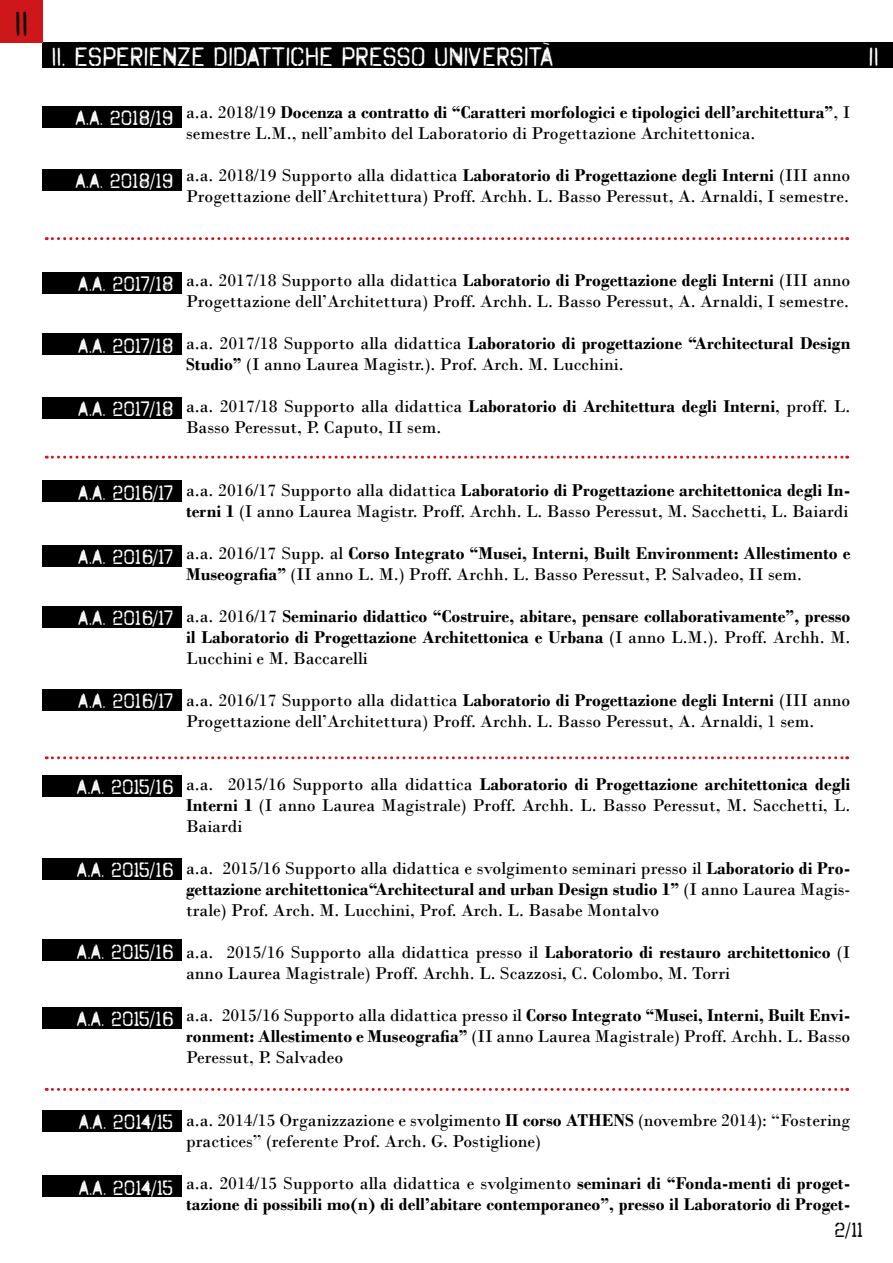
<style>
.page{position:relative;width:893px;height:1263px;background:#fff}
.page>*{position:absolute;margin:0;border:0;box-sizing:border-box;transform-origin:0 0}
.t1{font:36px "Octin Spraypaint Free";color:#000}
.t2{font:27px "Octin Spraypaint Free";color:#fff}
.t3{font:21px "Octin Spraypaint Free";color:#fff}
.t4{font:21px "Octin Spraypaint Free";color:#000}
.t5{font:18px/21px "Bodoni";color:#000}
.t6{font:700 18px/21px "Bodoni";color:#000;text-align:justify}
.s1{font-weight:700}
.s2{font-weight:400}
</style>
<div class="page">
<div style="left:43px;top:43px;width:807px;height:25px;background:#000"></div>
<div style="left:43px;top:169px;width:139px;height:21px;background:#000"></div>
<div style="left:43px;top:106px;width:139px;height:22px;background:#000"></div>
<div style="left:43px;top:334px;width:139px;height:21px;background:#000"></div>
<div style="left:43px;top:272px;width:139px;height:21px;background:#000"></div>
<div style="left:43px;top:397px;width:139px;height:21px;background:#000"></div>
<div style="left:43px;top:480px;width:139px;height:22px;background:#000"></div>
<div style="left:43px;top:545px;width:139px;height:21px;background:#000"></div>
<div style="left:43px;top:606px;width:139px;height:21px;background:#000"></div>
<div style="left:43px;top:689px;width:139px;height:21px;background:#000"></div>
<div style="left:43px;top:775px;width:139px;height:21px;background:#000"></div>
<div style="left:43px;top:858px;width:139px;height:21px;background:#000"></div>
<div style="left:43px;top:939px;width:139px;height:22px;background:#000"></div>
<div style="left:43px;top:1007px;width:139px;height:21px;background:#000"></div>
<div style="left:43px;top:1110px;width:139px;height:21px;background:#000"></div>
<div style="left:850px;top:43px;width:43px;height:25px;background:#000"></div>
<svg style="left:46px;top:237px;width:802px;height:3px"></svg>
<svg style="left:46px;top:456px;width:802px;height:3px"></svg>
<svg style="left:46px;top:756px;width:802px;height:3px"></svg>
<svg style="left:46px;top:1088px;width:802px;height:3px"></svg>
<div style="left:0;top:0;width:43px;height:43px;background:#cd171a"></div>
<div style="left:43px;top:1176px;width:139px;height:21px;background:#000"></div>
<h1 class="t1" style="left:14px;top:3px;width:15px">II</h1>
<h2 class="t2" style="left:51px;top:41px;width:504px">II. ESPERIENZE DIDATTICHE PRESSO UNIVERSITÀ</h2>
<p class="t3" style="left:75px;top:106px;width:99px">A.A. 2018/19</p>
<p class="t3" style="left:75px;top:169px;width:99px">A.A. 2018/19</p>
<p class="t5" style="left:186px;top:102px;width:666px">a.a. 2018/19 <span class="s1">Docenza a contratto di “Caratteri morfologici e tipologici dell’architettura”</span>, I semestre L.M., nell’ambito del Laboratorio di Progettazione Architettonica.</p>
<p class="t5" style="left:186px;top:165px;width:666px">a.a. 2018/19 Supporto alla didattica <span class="s1">Laboratorio di Progettazione degli Interni</span> (III anno<br>Progettazione dell’Architettura) Proff. Archh. L. Basso Peressut, A. Arnaldi, I semestre.</p>
<h2 class="t2" style="left:868px;top:41px;width:12px">II</h2>
<p class="t3" style="left:78px;top:272px;width:96px">A.A. 2017/18</p>
<p class="t3" style="left:78px;top:334px;width:96px">A.A. 2017/18</p>
<p class="t3" style="left:78px;top:397px;width:96px">A.A. 2017/18</p>
<p class="t5" style="left:186px;top:270px;width:666px">a.a. 2017/18 Supporto alla didattica <span class="s1">Laboratorio di Progettazione degli Interni</span> (III anno<br>Progettazione dell’Architettura) Proff. Archh. L. Basso Peressut, A. Arnaldi, I semestre.</p>
<p class="t5" style="left:186px;top:333px;width:666px">a.a. 2017/18 Supporto alla didattica <span class="s1">Laboratorio di progettazione “Architectural Design<br>Studio”</span> (I anno Laurea Magistr.). Prof. Arch. M. Lucchini.</p>
<p class="t5" style="left:186px;top:396px;width:666px">a.a. 2017/18 Supporto alla didattica <span class="s1">Laboratorio di Architettura degli Interni</span>, proff. L.<br>Basso Peressut, P. Caputo, II sem.</p>
<p class="t3" style="left:78px;top:480px;width:96px">A.A. 2016/17</p>
<p class="t3" style="left:78px;top:545px;width:96px">A.A. 2016/17</p>
<p class="t3" style="left:78px;top:606px;width:96px">A.A. 2016/17</p>
<p class="t3" style="left:78px;top:689px;width:96px">A.A. 2016/17</p>
<p class="t5" style="left:186px;top:480px;width:666px">a.a. 2016/17 Supporto alla didattica <span class="s1">Laboratorio di Progettazione architettonica degli In&shy;terni 1</span> (I anno Laurea Magistr. Proff. Archh. L. Basso Peressut, M. Sacchetti, L. Baiardi</p>
<p class="t5" style="left:186px;top:543px;width:666px">a.a. 2016/17 Supp. al <span class="s1">Corso Integrato “Musei, Interni, Built Environment: Allestimento e<br>Museografia”</span> (II anno L. M.) Proff. Archh. L. Basso Peressut, P. Salvadeo, II sem.</p>
<p class="t6" style="left:186px;top:606px;width:666px"><span class="s2">a.a. 2016/17</span> Seminario didattico “Costruire, abitare, pensare collaborativamente”, presso il Laboratorio di Progettazione Architettonica e Urbana <span class="s2">(I anno L.M.). Proff. Archh. M.<br>Lucchini e M. Baccarelli</span></p>
<p class="t5" style="left:186px;top:690px;width:666px">a.a. 2016/17 Supporto alla didattica <span class="s1">Laboratorio di Progettazione degli Interni</span> (III anno<br>Progettazione dell’Architettura) Proff. Archh. L. Basso Peressut, A. Arnaldi, 1 sem.</p>
<p class="t3" style="left:77px;top:775px;width:98px">A.A. 2015/16</p>
<p class="t3" style="left:77px;top:858px;width:98px">A.A. 2015/16</p>
<p class="t3" style="left:77px;top:939px;width:98px">A.A. 2015/16</p>
<p class="t3" style="left:77px;top:1007px;width:98px">A.A. 2015/16</p>
<p class="t5" style="left:186px;top:774px;width:666px;text-align:justify">a.a. 2015/16 Supporto alla didattica <span class="s1">Laboratorio di Progettazione architettonica degli Interni 1</span> (I anno Laurea Magistrale) Proff. Archh. L. Basso Peressut, M. Sacchetti, L.<br>Baiardi</p>
<p class="t5" style="left:186px;top:858px;width:666px;text-align:justify">a.a. 2015/16 Supporto alla didattica e svolgimento seminari presso il <span class="s1">Laboratorio di Pro&shy;gettazione architettonica“Architectural and urban Design studio 1”</span> (I anno Laurea Magis&shy;trale) Prof. Arch. M. Lucchini, Prof. Arch. L. Basabe Montalvo</p>
<p class="t5" style="left:186px;top:942px;width:666px">a.a. 2015/16 Supporto alla didattica presso il <span class="s1">Laboratorio di restauro architettonico</span> (I anno Laurea Magistrale) Proff. Archh. L. Scazzosi, C. Colombo, M. Torri</p>
<p class="t5" style="left:186px;top:1005px;width:666px;text-align:justify">a.a. 2015/16 Supporto alla didattica presso il <span class="s1">Corso Integrato “Musei, Interni, Built Envi&shy;ronment: Allestimento e Museografia”</span> (II anno Laurea Magistrale) Proff. Archh. L. Basso Peressut, P. Salvadeo</p>
<p class="t3" style="left:79px;top:1110px;width:96px">A.A. 2014/15</p>
<p class="t3" style="left:79px;top:1175px;width:96px">A.A. 2014/15</p>
<p class="t5" style="left:186px;top:1110px;width:666px">a.a. 2014/15 Organizzazione e svolgimento <span class="s1">II corso ATHENS</span> (novembre 2014): “Fostering practices” (referente Prof. Arch. G. Postiglione)</p>
<p class="t6" style="left:186px;top:1173px;width:666px"><span class="s2">a.a. 2014/15 Supporto alla didattica e svolgimento</span> seminari di “Fonda-menti di proget&shy;tazione di possibili mo(n) di dell’abitare contemporaneo”, presso il Laboratorio di Proget-</p>
<p class="t4" style="left:834px;top:1218px;width:31px">2/11</p>
</div>
